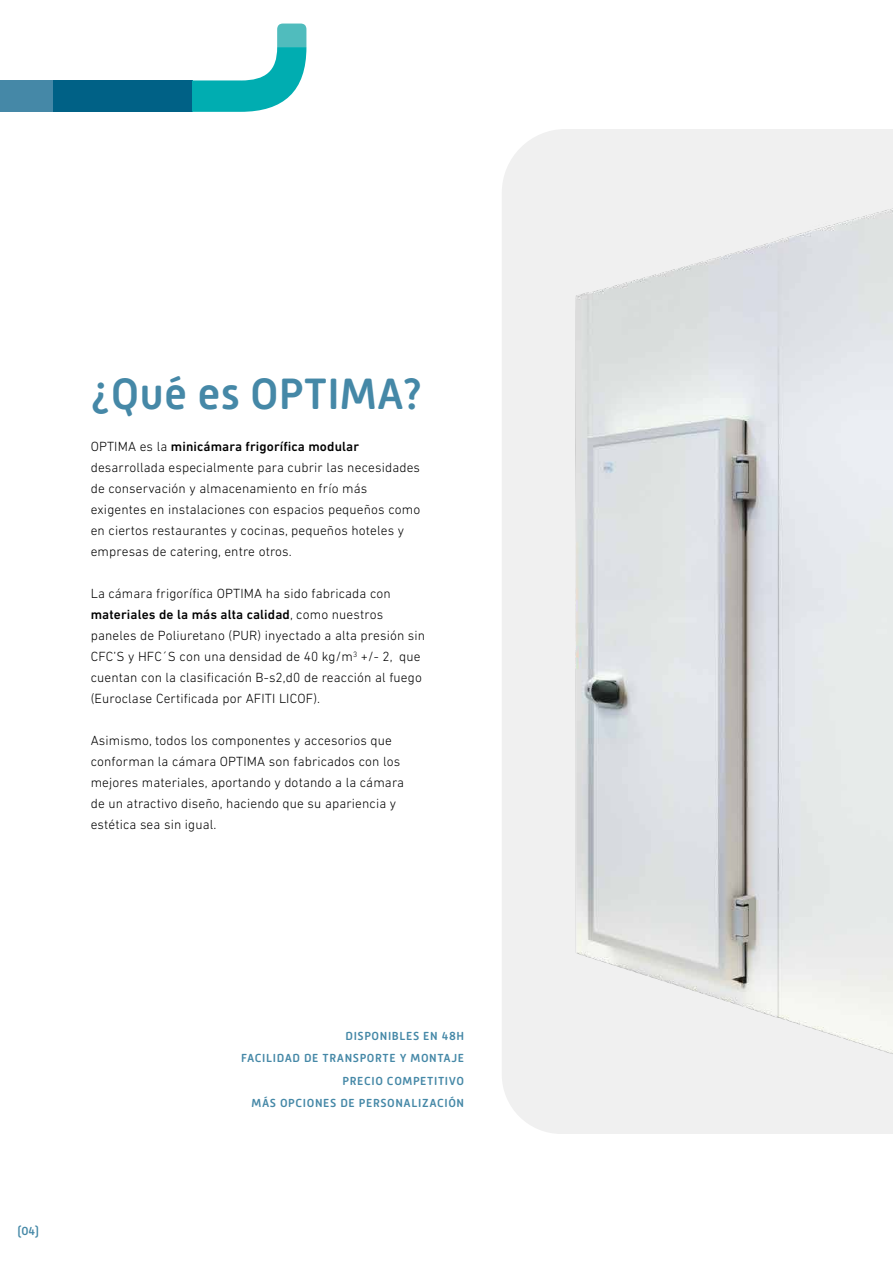
<style>
.page{position:relative;width:893px;height:1263px;background:#fff}
.page>*{position:absolute;margin:0;border:0;box-sizing:border-box;transform-origin:0 0}
.t1{font:500 45px "Mic 32 New Rounded";color:#4588a7}
.t2{font:300 13.5px/21px "DIN Next LT Pro";letter-spacing:.01em;color:#000}
.t3{font:500 12px/22.5px "Mic 32 New Rounded";letter-spacing:.05em;color:#4588a7;text-align:right}
.s1{font-weight:500}
</style>
<div class="page">
<div style="left:53px;top:80px;width:139px;height:32px;background:#006186"></div>
<div style="left:0;top:80px;width:53px;height:32px;background:#4588a7"></div>
<svg style="left:192px;top:24px;width:114px;height:88px"></svg>
<div style="left:502px;top:145px;width:22px;height:975px;background:#f0f0f0"></div>
<img style="left:524px;top:129px;width:369px;height:1005px">
<h1 class="t1" style="left:91px;top:368px;width:333px">¿Qué es OPTIMA?</h1>
<p class="t2" style="left:91px;top:436px;width:331px">OPTIMA es la <span class="s1">minicámara frigorífica modular </span>desarrollada especialmente para cubrir las necesidades de conservación y almacenamiento en frío más exigentes en instalaciones con espacios pequeños como en ciertos restaurantes y cocinas, pequeños hoteles y empresas de catering, entre otros.</p>
<p class="t2" style="left:91px;top:583px;width:336px">La cámara frigorífica OPTIMA ha sido fabricada con <span class="s1">materiales de la más alta calidad</span>, como nuestros paneles de Poliuretano (PUR) inyectado a alta presión sin CFC’S y HFC´S con una densidad de 40 kg/m<sup>3</sup> +/- 2, que cuentan con la clasificación B-s2,d0 de reacción al fuego (Euroclase Certificada por AFITI LICOF).</p>
<p class="t2" style="left:91px;top:730px;width:315px">Asimismo, todos los componentes y accesorios que conforman la cámara OPTIMA son fabricados con los mejores materiales, aportando y dotando a la cámara de un atractivo diseño, haciendo que su apariencia y estética sea sin igual.</p>
<p class="t3" style="left:17px;top:1220px;width:23px">(04)</p>
<p class="t3" style="left:241px;top:1024px;width:225px">DISPONIBLES EN 48H<br>FACILIDAD DE TRANSPORTE Y MONTAJE<br>PRECIO COMPETITIVO<br>MÁS OPCIONES DE PERSONALIZACIÓN</p>
</div>
